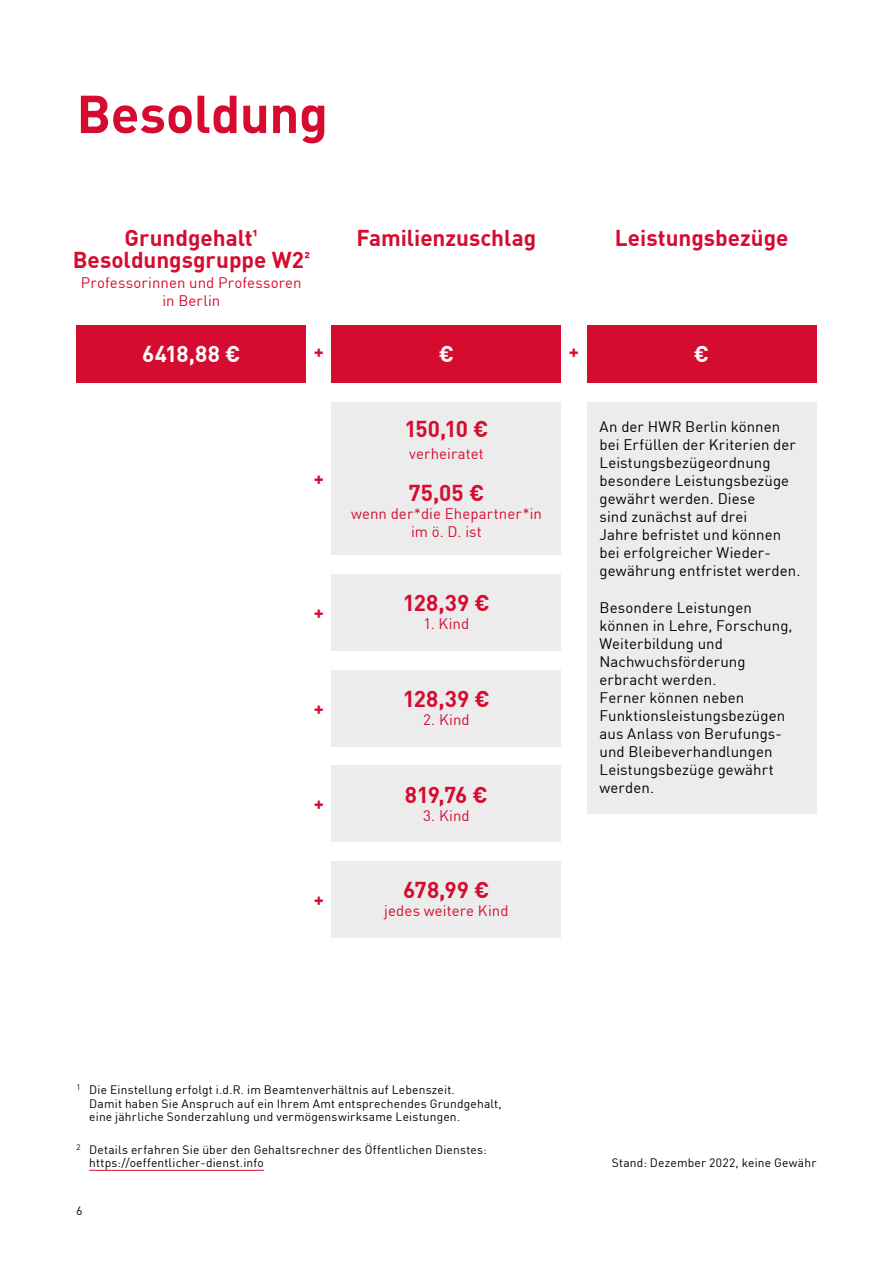
<style>
.page{position:relative;width:893px;height:1263px;background:#fff}
.page>*{position:absolute;margin:0;border:0;box-sizing:border-box;transform-origin:0 0}
.t1{font:700 52.5px "DIN Pro";letter-spacing:-.005em;color:#d50c2f}
.Diagramm_Text{font:700 22.5px/22.5px "DIN Pro";color:#d50c2f;text-align:center}
.Diagramm_Text-2{font:700 22.5px "DIN Pro";letter-spacing:-.015em;color:#fff}
.t2{font:700 18.75px "DIN Pro";color:#d50c2f}
.Diagramm_Text-3{font:15px/18px "DIN Pro";letter-spacing:.005em;color:#000}
.Diagramm_Text-4{font:15px/18px "DIN Pro";letter-spacing:.005em;color:#d50c2f;text-align:center}
.Legende{font:12px/13.5px "DIN Pro";letter-spacing:.015em;color:#000}
</style>
<div class="page">
<div style="left:77px;top:325px;width:229px;height:58px;background:#d50c2f"></div>
<div style="left:332px;top:325px;width:229px;height:58px;background:#d50c2f"></div>
<div style="left:332px;top:402px;width:229px;height:153px;background:#ececed"></div>
<div style="left:332px;top:574px;width:229px;height:77px;background:#ececed"></div>
<div style="left:332px;top:670px;width:229px;height:76px;background:#ececed"></div>
<div style="left:332px;top:765px;width:229px;height:77px;background:#ececed"></div>
<div style="left:332px;top:861px;width:229px;height:77px;background:#ececed"></div>
<div style="left:587px;top:325px;width:229px;height:58px;background:#d50c2f"></div>
<div style="left:587px;top:402px;width:229px;height:411px;background:#ececed"></div>
<hr style="left:89px;top:1170px;width:175px;height:1px;background:#d50c2f">
<p class="t1" style="left:77px;top:73px;width:253px">Besoldung</p>
<p class="Diagramm_Text" style="left:73px;top:225px;width:239px">Grundgehalt1<br>Besoldungsgruppe W22</p>
<p class="Diagramm_Text-4" style="left:81px;top:272px;width:222px">Professorinnen und Professoren in Berlin</p>
<p class="Diagramm_Text" style="left:357px;top:225px;width:181px">Familienzuschlag</p>
<p class="Diagramm_Text" style="left:615px;top:225px;width:175px">Leistungsbezüge</p>
<p class="Diagramm_Text-2" style="left:142px;top:336px;width:100px">6418,88 €</p>
<p class="t2" style="left:314px;top:337px;width:12px">+</p>
<p class="t2" style="left:569px;top:337px;width:12px">+</p>
<p class="Diagramm_Text-2" style="left:439px;top:336px;width:17px">€</p>
<p class="Diagramm_Text-2" style="left:694px;top:336px;width:17px">€</p>
<p class="t2" style="left:314px;top:464px;width:12px">+</p>
<p class="t2" style="left:314px;top:598px;width:12px">+</p>
<p class="t2" style="left:314px;top:693px;width:12px">+</p>
<p class="t2" style="left:314px;top:789px;width:12px">+</p>
<p class="Diagramm_Text" style="left:404px;top:416px;width:86px">150,10 €</p>
<p class="Diagramm_Text-4" style="left:409px;top:444px;width:76px">verheiratet</p>
<p class="Diagramm_Text" style="left:409px;top:480px;width:77px">75,05 €</p>
<p class="Diagramm_Text-4" style="left:351px;top:503px;width:192px">wenn der*die Ehepartner*in im ö. D. ist</p>
<p class="Diagramm_Text" style="left:403px;top:591px;width:89px">128,39 €</p>
<p class="Diagramm_Text-4" style="left:424px;top:614px;width:47px">1. Kind</p>
<p class="Diagramm_Text" style="left:403px;top:686px;width:89px">128,39 €</p>
<p class="Diagramm_Text-4" style="left:423px;top:710px;width:48px">2. Kind</p>
<p class="Diagramm_Text" style="left:405px;top:782px;width:85px">819,76 €</p>
<p class="Diagramm_Text-4" style="left:423px;top:805px;width:48px">3. Kind</p>
<p class="Diagramm_Text-3" style="left:600px;top:416px;width:202px">An der HWR Berlin können bei Erfüllen der Kriterien der<br>Leistungsbezügeordnung besondere Leistungsbezüge gewährt werden. Diese<br>sind zunächst auf drei<br>Jahre befristet und können bei erfolgreicher Wieder&shy;gewährung entfristet werden.</p>
<p class="Diagramm_Text-3" style="left:600px;top:597px;width:194px">Besondere Leistungen können in Lehre, Forschung,<br>Weiterbildung und<br>Nachwuchsförderung erbracht werden.<br>Ferner können neben<br>Funktionsleistungsbezügen aus Anlass von Berufungs&shy;und Bleibeverhandlungen<br>Leistungsbezüge gewährt werden.</p>
<p class="t2" style="left:314px;top:885px;width:12px">+</p>
<p class="Diagramm_Text" style="left:403px;top:878px;width:88px">678,99 €</p>
<p class="Diagramm_Text-4" style="left:384px;top:901px;width:126px">jedes weitere Kind</p>
<p class="Legende" style="left:89px;top:1082px;width:414px;text-indent:-13px"><sup>1</sup> Die Einstellung erfolgt i.d.R. im Beamtenverhältnis auf Lebenszeit.<br>Damit haben Sie Anspruch auf ein Ihrem Amt entsprechendes Grundgehalt, eine jährliche Sonderzahlung und vermögenswirksame Leistungen.</p>
<p class="Legende" style="left:89px;top:1142px;width:399px;text-indent:-13px"><sup>2</sup> Details erfahren Sie über den Gehaltsrechner des Öffentlichen Dienstes: https://oeffentlicher-dienst.info</p>
<p class="Legende" style="left:77px;top:1203px;width:7px">6</p>
<p class="Legende" style="left:612px;top:1155px;width:206px">Stand: Dezember 2022, keine Gewähr</p>
</div>
